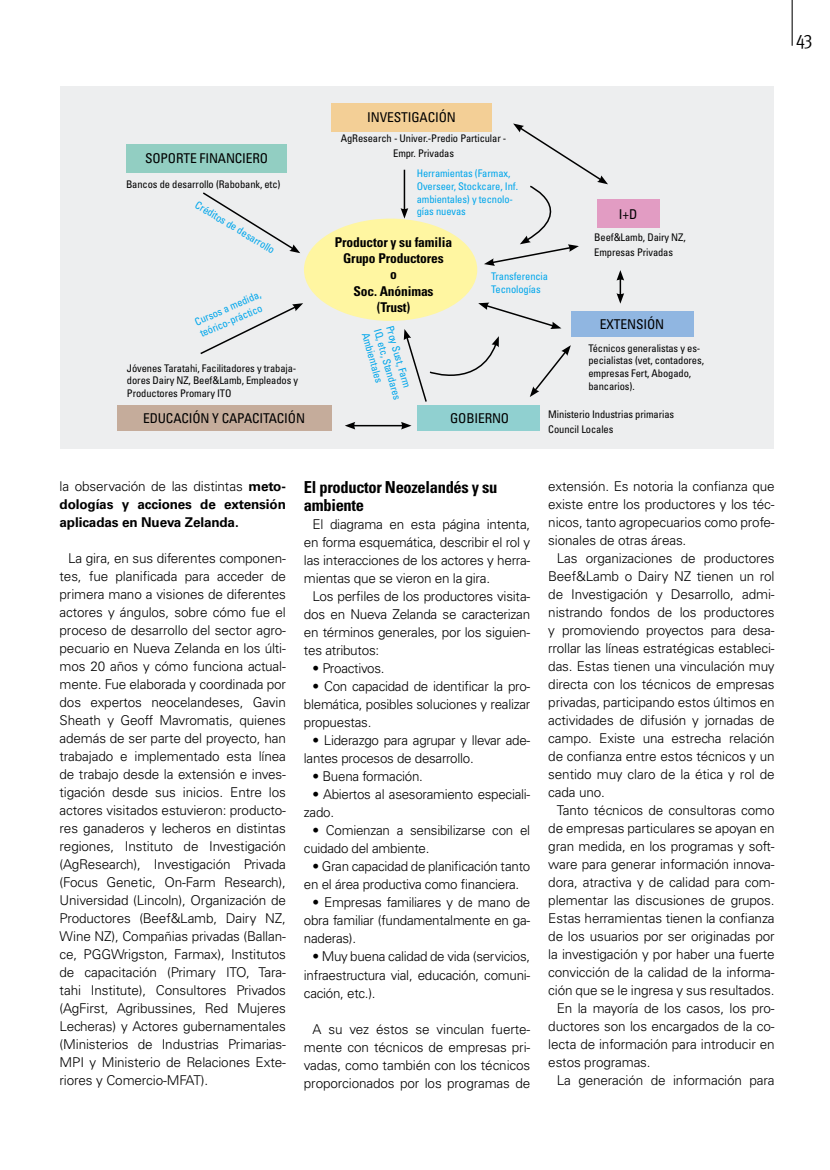
<style>
.page{position:relative;width:830px;height:1170px;background:#fff}
.page>*{position:absolute;margin:0;border:0;box-sizing:border-box;transform-origin:0 0}
.t1{font:19.5px "Meta Cond";color:#000}
.t2{font:700 condensed 16.5px/18px "Univers LT Std";letter-spacing:-.02em;color:#000}
.t3{font:300 13.5px/18px "Univers LT Std";letter-spacing:-.01em;color:#000;text-align:justify}
.t4{font:700 13.5px/18px "Univers LT Std";letter-spacing:-.01em;color:#000;text-align:justify}
.t5{font:condensed 13.5px "Univers LT Std";letter-spacing:-.01em;color:#000}
.t6{font:700 condensed 13.5px/16.2px "Univers LT Std";letter-spacing:-.01em;color:#000;text-align:center}
.t7{font:condensed 10.5px/12.6px "Univers LT Std";letter-spacing:-.01em;color:#000}
.t8{font:condensed 10.5px/12.6px "Univers LT Std";letter-spacing:-.01em;color:#00a6eb}
.s1{font-weight:300}
</style>
<div class="page">
<hr style="left:791px;top:0;width:1px;height:46px;background:#000">
<div style="left:60px;top:86px;width:713px;height:362px;background:#edeeef"></div>
<div style="left:304px;top:218px;width:173px;height:103px;background:#fff6a1;border-radius:50%"></div>
<div style="left:126px;top:144px;width:161px;height:29px;background:#92cec2"></div>
<div style="left:117px;top:405px;width:214px;height:25px;background:#c5ac9b"></div>
<div style="left:416px;top:405px;width:123px;height:25px;background:#90d0d0"></div>
<div style="left:570px;top:311px;width:123px;height:25px;background:#90b6e1"></div>
<div style="left:331px;top:103px;width:161px;height:29px;background:#f3cf96"></div>
<div style="left:596px;top:199px;width:63px;height:29px;background:#e29cc3"></div>
<svg style="left:203px;top:192px;width:97px;height:61px"></svg>
<svg style="left:200px;top:303px;width:103px;height:52px"></svg>
<hr style="left:403px;top:170px;width:2px;height:40px;background:#000">
<svg style="left:400px;top:208px;width:8px;height:10px"></svg>
<svg style="left:616px;top:270px;width:8px;height:34px"></svg>
<hr style="left:353px;top:425px;width:50px;height:1px;background:#000">
<svg style="left:345px;top:422px;width:10px;height:7px"></svg>
<svg style="left:401px;top:422px;width:10px;height:7px"></svg>
<svg style="left:403px;top:302px;width:167px;height:100px"></svg>
<svg style="left:484px;top:123px;width:123px;height:143px"></svg>
<h1 class="t1" style="left:795px;top:28px;width:18px">43</h1>
<p class="t5" style="left:145px;top:150px;width:124px">SOPORTE FINANCIERO</p>
<p class="t7" style="left:126px;top:177px;width:156px">Bancos de desarrollo (Rabobank, etc)</p>
<p class="t8" style="left:199px;top:198px;width:92px;rotate:31deg">Créditos de desarrollo</p>
<p class="t8" style="left:193px;top:316px;width:72px;rotate:-23deg">Cursos a medida, teórico-práctico</p>
<p class="t7" style="left:127px;top:361px;width:173px">Jóvenes Taratahi, Facilitadores y trabaja&shy;dores Dairy NZ, Beef&amp;Lamb, Empleados y<br>Productores Promary ITO</p>
<p class="t5" style="left:143px;top:409px;width:163px">EDUCACIÓN Y CAPACITACIÓN</p>
<p class="t5" style="left:367px;top:109px;width:90px">INVESTIGACIÓN</p>
<p class="t7" style="left:341px;top:130px;width:167px;line-height:15px;text-align:center">AgResearch - Univer.-Predio Particular -<br>Empr. Privadas</p>
<p class="t8" style="left:416px;top:167px;width:103px">Herramientas (Farmax,<br>Overseer, Stockcare, Inf. ambientales) y tecnolo&shy;gías nuevas</p>
<p class="t6" style="left:335px;top:234px;width:119px">Productor y su familia<br>Grupo Productores<br>o<br>Soc. Anónimas<br>(Trust)</p>
<p class="t8" style="left:491px;top:270px;width:58px">Transferencia<br>Tecnologías</p>
<p class="t8" style="left:395px;top:324px;width:75px;rotate:74deg">Proy Sust, Farm<br>IQ, etc, Standares<br>Ambientales</p>
<p class="t5" style="left:618px;top:205px;width:20px">I+D</p>
<p class="t7" style="left:594px;top:230px;width:93px;line-height:15px">Beef&amp;Lamb, Dairy NZ,<br>Empresas Privadas</p>
<p class="t5" style="left:599px;top:315px;width:66px">EXTENSIÓN</p>
<p class="t7" style="left:588px;top:341px;width:117px">Técnicos generalistas y es&shy;pecialistas (vet, contadores, empresas Fert, Abogado, bancarios).</p>
<p class="t5" style="left:450px;top:409px;width:61px">GOBIERNO</p>
<p class="t7" style="left:548px;top:406px;width:127px;line-height:15px">Ministerio Industrias primarias<br>Council Locales</p>
<p class="t4" style="left:60px;top:477px;width:228px"><span class="s1">la observación de las distintas</span> meto&shy;dologías y acciones de extensión aplicadas en Nueva Zelanda.</p>
<p class="t3" style="left:60px;top:549px;width:228px;text-indent:9px">La gira, en sus diferentes componen&shy;tes, fue planificada para acceder de primera mano a visiones de diferentes actores y ángulos, sobre cómo fue el proceso de desarrollo del sector agro&shy;pecuario en Nueva Zelanda en los últi&shy;mos 20 años y cómo funciona actual&shy;mente. Fue elaborada y coordinada por dos expertos neocelandeses, Gavin Sheath y Geoff Mavromatis, quienes además de ser parte del proyecto, han trabajado e implementado esta línea de trabajo desde la extensión e inves&shy;tigación desde sus inicios. Entre los actores visitados estuvieron: producto&shy;res ganaderos y lecheros en distintas regiones, Instituto de Investigación (AgResearch), Investigación Privada (Focus Genetic, On-Farm Research), Universidad (Lincoln), Organización de Productores (Beef&amp;Lamb, Dairy NZ, Wine NZ), Compañias privadas (Ballan&shy;ce, PGGWrigston, Farmax), Institutos de capacitación (Primary ITO, Tara&shy;tahi Institute), Consultores Privados (AgFirst, Agribussines, Red Mujeres Lecheras) y Actores gubernamentales (Ministerios de Industrias Primarias-MPI y Ministerio de Relaciones Exte&shy;riores y Comercio-MFAT).</p>
<p class="t2" style="left:304px;top:478px;width:195px">El productor Neozelandés y su ambiente</p>
<p class="t3" style="left:304px;top:515px;width:228px;text-indent:9px">El diagrama en esta página intenta, en forma esquemática, describir el rol y las interacciones de los actores y herra&shy;mientas que se vieron en la gira.</p>
<p class="t3" style="left:304px;top:587px;width:228px;text-indent:9px">Los perfiles de los productores visita&shy;dos en Nueva Zelanda se caracterizan en términos generales, por los siguien&shy;tes atributos:</p>
<p class="t3" style="left:312px;top:659px;width:73px">• Proactivos.</p>
<p class="t3" style="left:304px;top:677px;width:228px;text-indent:9px">• Con capacidad de identificar la pro&shy;blemática, posibles soluciones y realizar propuestas.</p>
<p class="t3" style="left:304px;top:731px;width:228px;text-indent:9px">• Liderazgo para agrupar y llevar ade&shy;lantes procesos de desarrollo.</p>
<p class="t3" style="left:312px;top:767px;width:112px">• Buena formación.</p>
<p class="t3" style="left:304px;top:785px;width:228px;text-indent:9px">• Abiertos al asesoramiento especiali&shy;zado.</p>
<p class="t3" style="left:304px;top:821px;width:228px;text-indent:9px">• Comienzan a sensibilizarse con el cuidado del ambiente.</p>
<p class="t3" style="left:304px;top:857px;width:228px;text-indent:9px">• Gran capacidad de planificación tanto en el área productiva como financiera.</p>
<p class="t3" style="left:304px;top:893px;width:228px;text-indent:9px">• Empresas familiares y de mano de obra familiar (fundamentalmente en ga&shy;naderas).</p>
<p class="t3" style="left:304px;top:947px;width:228px;text-indent:9px">• Muy buena calidad de vida (servicios, infraestructura vial, educación, comuni&shy;cación, etc.).</p>
<p class="t3" style="left:304px;top:1019px;width:228px;text-indent:9px">A su vez éstos se vinculan fuerte&shy;mente con técnicos de empresas pri&shy;vadas, como también con los técnicos proporcionados por los programas de</p>
<p class="t3" style="left:548px;top:477px;width:228px">extensión. Es notoria la confianza que existe entre los productores y los téc&shy;nicos, tanto agropecuarios como profe&shy;sionales de otras áreas.</p>
<p class="t3" style="left:548px;top:549px;width:228px;text-indent:9px">Las organizaciones de productores Beef&amp;Lamb o Dairy NZ tienen un rol de Investigación y Desarrollo, admi&shy;nistrando fondos de los productores y promoviendo proyectos para desa&shy;rrollar las líneas estratégicas estableci&shy;das. Estas tienen una vinculación muy directa con los técnicos de empresas privadas, participando estos últimos en actividades de difusión y jornadas de campo. Existe una estrecha relación de confianza entre estos técnicos y un sentido muy claro de la ética y rol de cada uno.</p>
<p class="t3" style="left:556px;top:801px;width:219px">Tanto técnicos de consultoras como</p>
<p class="t3" style="left:548px;top:819px;width:228px">de empresas particulares se apoyan en</p>
<p class="t3" style="left:548px;top:837px;width:228px">gran medida, en los programas y soft-</p>
<p class="t3" style="left:548px;top:855px;width:228px">ware para generar información innova-</p>
<p class="t3" style="left:548px;top:873px;width:228px">dora, atractiva y de calidad para com-</p>
<p class="t3" style="left:548px;top:891px;width:228px">plementar las discusiones de grupos.</p>
<p class="t3" style="left:548px;top:909px;width:228px">Estas herramientas tienen la confianza</p>
<p class="t3" style="left:548px;top:927px;width:228px">de los usuarios por ser originadas por</p>
<p class="t3" style="left:548px;top:945px;width:228px">la investigación y por haber una fuerte</p>
<p class="t3" style="left:548px;top:963px;width:228px">convicción de la calidad de la informa-</p>
<p class="t3" style="left:548px;top:981px;width:228px">ción que se le ingresa y sus resultados.</p>
<p class="t3" style="left:556px;top:999px;width:219px">En la mayoría de los casos, los pro-</p>
<p class="t3" style="left:548px;top:1017px;width:228px">ductores son los encargados de la co-</p>
<p class="t3" style="left:548px;top:1035px;width:228px">lecta de información para introducir en</p>
<p class="t3" style="left:548px;top:1053px;width:104px">estos programas.</p>
<p class="t3" style="left:556px;top:1071px;width:219px">La generación de información para</p>
</div>
